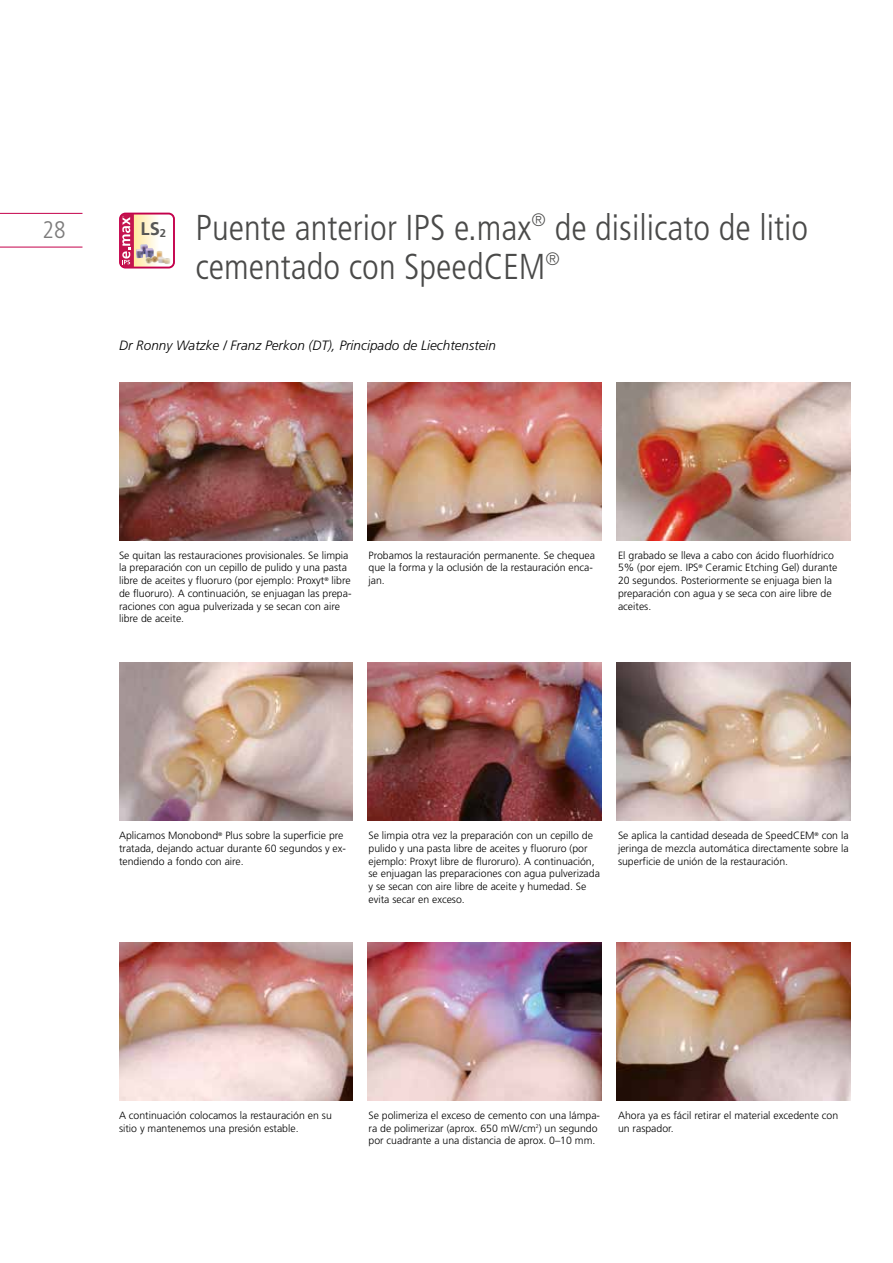
<style>
.page{position:relative;width:893px;height:1263px;background:#fff}
.page>*{position:absolute;margin:0;border:0;box-sizing:border-box;transform-origin:0 0}
.t1{font:300 condensed 36px/39px "Frutiger";color:#4a4a49}
.t2{font:300 condensed 24px "Frutiger";color:#7c7b7b}
.t3{font:700 18.3px "Frutiger";color:#575756}
.t4{font:italic 300 13.5px "Frutiger";color:#000}
.t5{font:300 10.5px/12.8px "Frutiger";color:#000}
</style>
<div class="page">
<hr style="left:0;top:213px;width:82px;height:1px;background:#c4014b">
<hr style="left:0;top:247px;width:82px;height:1px;background:#c4014b">
<img style="left:368px;top:383px;width:234px;height:157px">
<img style="left:368px;top:943px;width:234px;height:157px">
<img style="left:368px;top:663px;width:234px;height:157px">
<img style="left:617px;top:383px;width:233px;height:157px">
<img style="left:617px;top:943px;width:233px;height:157px">
<img style="left:617px;top:663px;width:233px;height:157px">
<img style="left:119px;top:383px;width:234px;height:157px">
<img style="left:119px;top:943px;width:234px;height:157px">
<img style="left:119px;top:663px;width:234px;height:157px">
<div style="left:119px;top:213px;width:56px;height:55px;border:2px solid #c4014b;border-radius:5px"></div>
<svg style="left:120px;top:214px;width:54px;height:54px"></svg>
<h2 class="t2" style="left:43px;top:216px;width:25px">28</h2>
<h1 class="t1" style="left:196px;top:208px;width:614px">Puente anterior IPS e.max<sup>®</sup> de disilicato de litio cementado con SpeedCEM<sup>®</sup></h1>
<h3 class="t3" style="left:141px;top:218px;width:27px">LS<sub>2</sub></h3>
<p class="t4" style="left:119px;top:338px;width:379px">Dr Ronny Watzke / Franz Perkon (DT), Principado de Liechtenstein</p>
<p class="t5" style="left:119px;top:549px;width:234px">Se quitan las restauraciones provisionales. Se limpia la preparación con un cepillo de pulido y una pasta libre de aceites y fluoruro (por ejemplo: Proxyt<sup>®</sup> libre de fluoruro). A continuación, se enjuagan las prepa&shy;raciones con agua pulverizada y se secan con aire libre de aceite.</p>
<p class="t5" style="left:369px;top:549px;width:228px">Probamos la restauración permanente. Se chequea que la forma y la oclusión de la restauración enca&shy;jan.</p>
<p class="t5" style="left:618px;top:549px;width:221px">El grabado se lleva a cabo con ácido fluorhídrico 5% (por ejem. IPS<sup>®</sup> Ceramic Etching Gel) durante 20 segundos. Posteriormente se enjuaga bien la preparación con agua y se seca con aire libre de aceites.</p>
<p class="t5" style="left:119px;top:829px;width:228px">Aplicamos Monobond<sup>®</sup> Plus sobre la superficie pre tratada, dejando actuar durante 60 segundos y ex&shy;tendiendo a fondo con aire.</p>
<p class="t5" style="left:369px;top:829px;width:233px">Se limpia otra vez la preparación con un cepillo de pulido y una pasta libre de aceites y fluoruro (por ejemplo: Proxyt libre de fluroruro). A continuación, se enjuagan las preparaciones con agua pulverizada y se secan con aire libre de aceite y humedad. Se evita secar en exceso.</p>
<p class="t5" style="left:618px;top:829px;width:232px;text-align:justify">Se aplica la cantidad deseada de SpeedCEM<sup>®</sup> con la jeringa de mezcla automática directamente sobre la superficie de unión de la restauración.</p>
<p class="t5" style="left:119px;top:1109px;width:214px">A continuación colocamos la restauración en su sitio y mantenemos una presión estable.</p>
<p class="t5" style="left:369px;top:1109px;width:233px">Se polimeriza el exceso de cemento con una lámpa&shy;ra de polimerizar (aprox. 650 mW/cm<sup>2</sup>) un segundo por cuadrante a una distancia de aprox. 0–10 mm.</p>
<p class="t5" style="left:618px;top:1109px;width:222px">Ahora ya es fácil retirar el material excedente con un raspador.</p>
</div>
